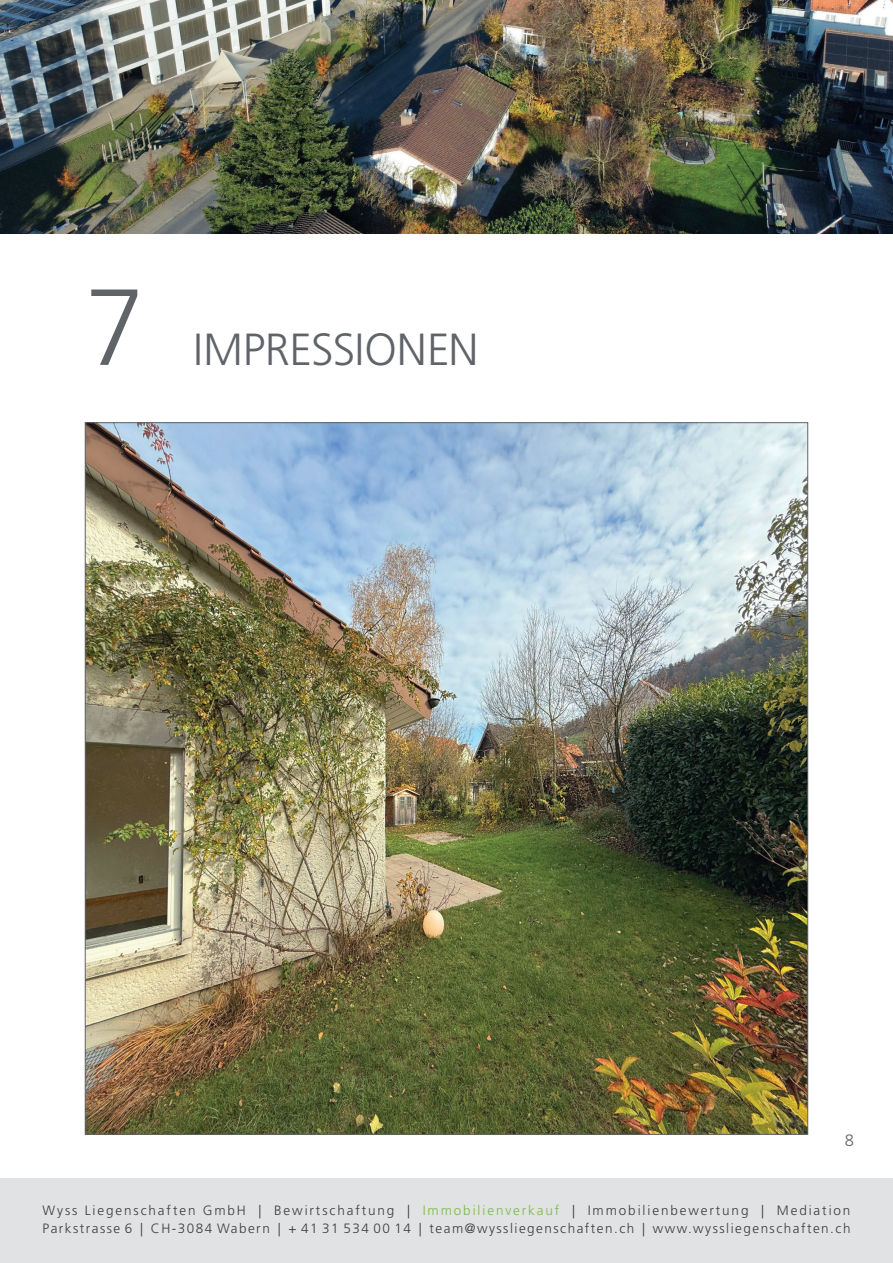
<style>
.page{position:relative;width:893px;height:1263px;background:#fff}
.page>*{position:absolute;margin:0;border:0;box-sizing:border-box;transform-origin:0 0}
.t1{font:300 108px "Frutiger LT Std";color:#606469}
.t2{font:300 45px "Frutiger LT Std";letter-spacing:-.01em;color:#606469}
.t3{font:300 16.5px "Frutiger LT Std";color:#606469}
.t4{font:300 13.5px/18px "Frutiger LT Std";letter-spacing:.14em;color:#3e3e3f}
.s1{color:#7bba4d}
</style>
<div class="page">
<div style="left:0;top:1178px;width:893px;height:85px;background:#e1e2e3"></div>
<img style="left:0;top:0;width:893px;height:233px">
<img style="left:87px;top:424px;width:719px;height:708px">
<h1 class="t1" style="left:85px;top:266px;width:62px">7</h1>
<h2 class="t2" style="left:193px;top:324px;width:287px">IMPRESSIONEN</h2>
<p class="t3" style="left:845px;top:1131px;width:11px">8</p>
<p class="t4" style="left:43px;top:1201px;width:809px">Wyss Liegenschaften GmbH | Bewirtschaftung | <span class="s1">Immobilienverkauf</span> | Immobilienbewertung | Mediation<br>Parkstrasse 6 | CH-3084 Wabern | + 41 31 534 00 14 | team@wyssliegenschaften.ch | www.wyssliegenschaften.ch</p>
</div>
